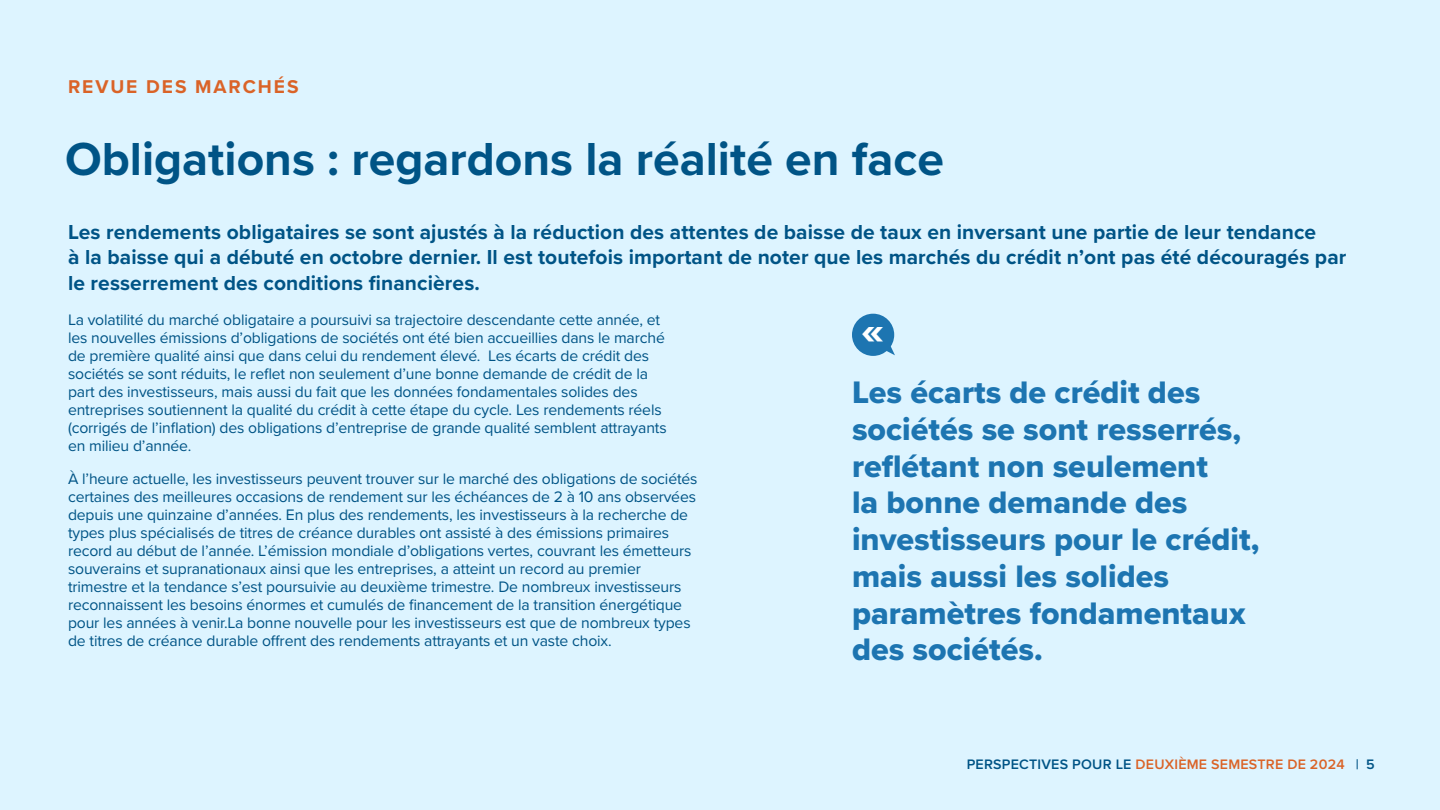
<style>
.page{position:relative;width:1440px;height:810px;background:#ddf4ff}
.page>*{position:absolute;margin:0;border:0;box-sizing:border-box;transform-origin:0 0}
.t1{font:700 48px "Proxima Nova";color:#005486}
.t2{font:40.5px "Proxima Nova Extrabld";color:#fff}
.quote-name{font:32.25px/36.8px "Proxima Nova Extrabld";color:#1d75b1}
.intro-bold{font:700 21px/25.5px "Proxima Nova";letter-spacing:.005em;color:#005486}
.t3{font:700 19.2px "Proxima Nova";letter-spacing:.1em;color:#da6327}
.Body-blue{font:15.75px/18px "Proxima Nova";letter-spacing:-.01em;color:#005486}
.t4{font:600 14.25px "Proxima Nova";letter-spacing:.015em;color:#da6327}
.s1{color:#005486}
</style>
<div class="page">
<div style="left:852px;top:314px;width:42px;height:42px;background:#1d75b1;border-radius:50%"></div>
<svg style="left:879px;top:335px;width:16px;height:20px"></svg>
<p class="t3" style="left:68px;top:72px;width:232px">REVUE DES MARCHÉS</p>
<h3 class="t1" style="left:65px;top:124px;width:881px">Obligations : regardons la réalité en face</h3>
<p class="intro-bold" style="left:68px;top:218px;width:1280px">Les rendements obligataires se sont ajustés à la réduction des attentes de baisse de taux en inversant une partie de leur tendance<br>à la baisse qui a débuté en octobre dernier. Il est toutefois important de noter que les marchés du crédit n’ont pas été découragés par le resserrement des conditions financières.</p>
<p class="Body-blue" style="left:68px;top:310px;width:600px">La volatilité du marché obligataire a poursuivi sa trajectoire descendante cette année, et les nouvelles émissions d’obligations de sociétés ont été bien accueillies dans le marché de première qualité ainsi que dans celui du rendement élevé. Les écarts de crédit des sociétés se sont réduits, le reflet non seulement d’une bonne demande de crédit de la part des investisseurs, mais aussi du fait que les données fondamentales solides des entreprises soutiennent la qualité du crédit à cette étape du cycle. Les rendements réels (corrigés de l’inflation) des obligations d’entreprise de grande qualité semblent attrayants en milieu d’année.</p>
<p class="Body-blue" style="left:68px;top:469px;width:631px">À l’heure actuelle, les investisseurs peuvent trouver sur le marché des obligations de sociétés certaines des meilleures occasions de rendement sur les échéances de 2 à 10 ans observées depuis une quinzaine d’années. En plus des rendements, les investisseurs à la recherche de types plus spécialisés de titres de créance durables ont assisté à des émissions primaires record au début de l’année. L’émission mondiale d’obligations vertes, couvrant les émetteurs souverains et supranationaux ainsi que les entreprises, a atteint un record au premier trimestre et la tendance s’est poursuivie au deuxième trimestre. De nombreux investisseurs reconnaissent les besoins énormes et cumulés de financement de la transition énergétique pour les années à venir.La bonne nouvelle pour les investisseurs est que de nombreux types de titres de créance durable offrent des rendements attrayants et un vaste choix.</p>
<h2 class="t2" style="left:861px;top:301px;width:25px">«</h2>
<p class="quote-name" style="left:852px;top:374px;width:409px">Les écarts de crédit des sociétés se sont resserrés, reflétant non seulement<br>la bonne demande des investisseurs pour le crédit, mais aussi les solides paramètres fondamentaux des sociétés.</p>
<p class="t4" style="left:967px;top:753px;width:410px"><span class="s1">PERSPECTIVES POUR LE</span> DEUXIÈME SEMESTRE DE 2024 <span class="s1">| 5</span></p>
</div>
